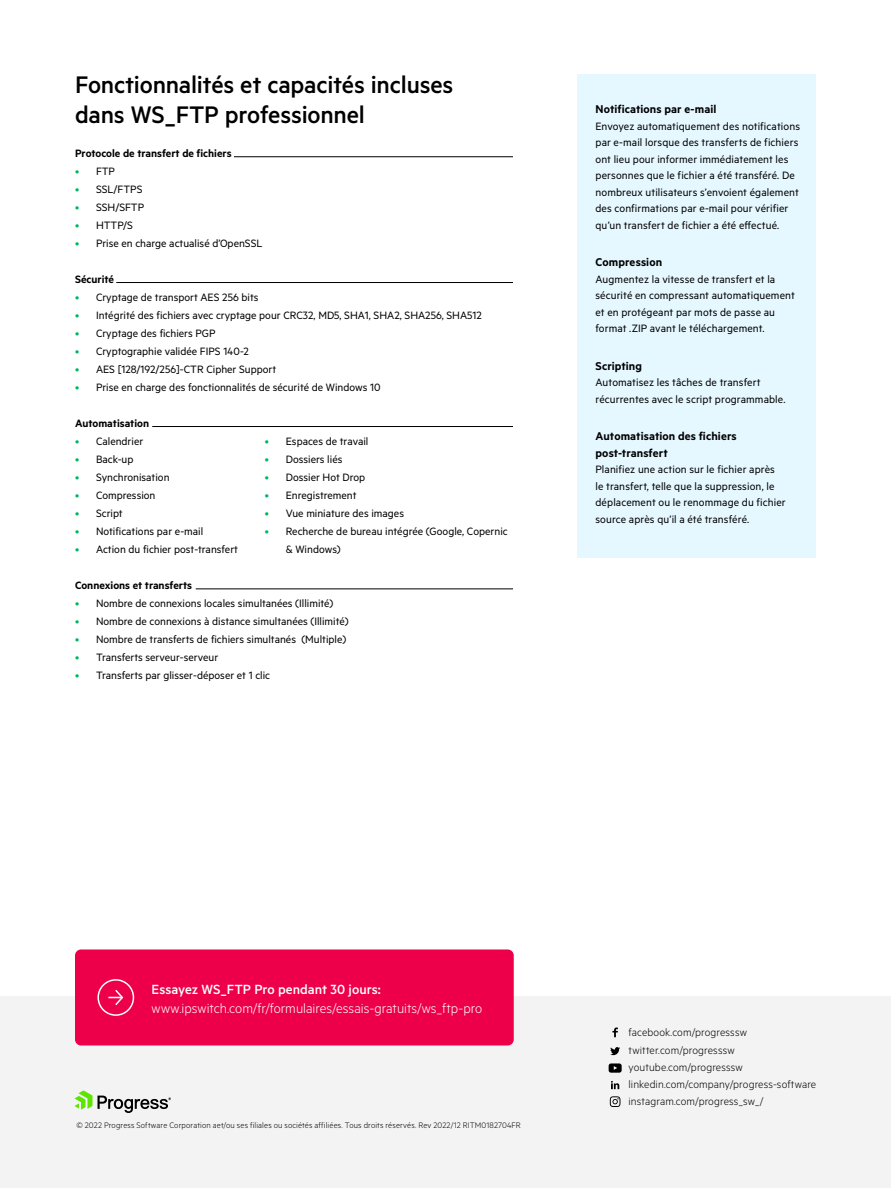
<style>
.page{position:relative;width:891px;height:1188px;background:#fff}
.page>*{position:absolute;margin:0;border:0;box-sizing:border-box;transform-origin:0 0}
.Titles_level_2{font:500 27px/30px "Metric";letter-spacing:-.01em;color:#000}
.t1{font:300 15px "Metric";color:#fff}
.t2{font:500 15px "Metric";color:#fff}
.t3{font:600 12.75px/16.5px "Metric";letter-spacing:.01em;color:#000}
.Body_Copy{font:12px/16.5px "Metric";color:#000}
.t4{font:300 12px/17.2px "Metric";letter-spacing:.01em;color:#000}
.Body_Copy-2{font:600 12px "Metric";color:#000}
.t5{font:300 9px "Metric";letter-spacing:.015em;color:#000}
.s1{color:#00b563}
</style>
<div class="page">
<div style="left:0;top:997px;width:891px;height:191px;background:#f3f3f3"></div>
<svg style="left:74px;top:1090px;width:97px;height:23px"></svg>
<svg style="left:612px;top:1028px;width:6px;height:9px"></svg>
<svg style="left:610px;top:1047px;width:10px;height:8px"></svg>
<svg style="left:611px;top:1081px;width:8px;height:8px"></svg>
<svg style="left:609px;top:1063px;width:13px;height:10px"></svg>
<svg style="left:610px;top:1096px;width:10px;height:11px"></svg>
<div style="left:75px;top:950px;width:439px;height:96px;background:#ed0049;border-radius:6px"></div>
<div style="left:97px;top:979px;width:37px;height:37px;border:2px solid #fff;border-radius:50%"></div>
<svg style="left:108px;top:989px;width:16px;height:17px"></svg>
<div style="left:577px;top:74px;width:238px;height:484px;background:#e6f8ff"></div>
<hr style="left:234px;top:156px;width:279px;height:1px;background:#000">
<hr style="left:116px;top:282px;width:397px;height:1px;background:#000">
<hr style="left:152px;top:426px;width:361px;height:1px;background:#000">
<hr style="left:196px;top:589px;width:317px;height:1px;background:#000">
<p class="Titles_level_2" style="left:75px;top:68px;width:380px">Fonctionnalités et capacités incluses dans WS_FTP professionnel</p>
<p class="Body_Copy-2" style="left:75px;top:146px;width:158px">Protocole de transfert de fichiers</p>
<p class="Body_Copy" style="left:75px;top:163px;width:42px"><span class="s1">•</span> FTP</p>
<p class="Body_Copy" style="left:75px;top:181px;width:69px"><span class="s1">•</span> SSL/FTPS</p>
<p class="Body_Copy" style="left:75px;top:199px;width:71px"><span class="s1">•</span> SSH/SFTP</p>
<p class="Body_Copy" style="left:75px;top:217px;width:59px"><span class="s1">•</span> HTTP/S</p>
<p class="Body_Copy" style="left:75px;top:235px;width:189px"><span class="s1">•</span> Prise en charge actualisé d’OpenSSL</p>
<p class="Body_Copy-2" style="left:75px;top:272px;width:41px">Sécurité</p>
<p class="Body_Copy" style="left:75px;top:289px;width:185px"><span class="s1">•</span> Cryptage de transport AES 256 bits</p>
<p class="Body_Copy" style="left:75px;top:307px;width:408px"><span class="s1">•</span> Intégrité des fichiers avec cryptage pour CRC32, MD5, SHA1, SHA2, SHA256, SHA512</p>
<p class="Body_Copy" style="left:75px;top:325px;width:142px"><span class="s1">•</span> Cryptage des fichiers PGP</p>
<p class="Body_Copy" style="left:75px;top:343px;width:175px"><span class="s1">•</span> Cryptographie validée FIPS 140-2</p>
<p class="Body_Copy" style="left:75px;top:361px;width:203px"><span class="s1">•</span> AES [128/192/256]-CTR Cipher Support</p>
<p class="Body_Copy" style="left:75px;top:379px;width:307px"><span class="s1">•</span> Prise en charge des fonctionnalités de sécurité de Windows 10</p>
<p class="Body_Copy-2" style="left:75px;top:416px;width:76px">Automatisation</p>
<p class="Body_Copy" style="left:75px;top:433px;width:70px"><span class="s1">•</span> Calendrier</p>
<p class="Body_Copy" style="left:75px;top:451px;width:60px"><span class="s1">•</span> Back-up</p>
<p class="Body_Copy" style="left:75px;top:469px;width:96px"><span class="s1">•</span> Synchronisation</p>
<p class="Body_Copy" style="left:75px;top:487px;width:82px"><span class="s1">•</span> Compression</p>
<p class="Body_Copy" style="left:75px;top:505px;width:49px"><span class="s1">•</span> Script</p>
<p class="Body_Copy" style="left:75px;top:523px;width:130px"><span class="s1">•</span> Notifications par e-mail</p>
<p class="Body_Copy" style="left:75px;top:541px;width:165px"><span class="s1">•</span> Action du fichier post-transfert</p>
<p class="Body_Copy-2" style="left:75px;top:578px;width:119px">Connexions et transferts</p>
<p class="Body_Copy" style="left:75px;top:595px;width:260px"><span class="s1">•</span> Nombre de connexions locales simultanées (Illimité)</p>
<p class="Body_Copy" style="left:75px;top:613px;width:275px"><span class="s1">•</span> Nombre de connexions à distance simultanées (Illimité)</p>
<p class="Body_Copy" style="left:75px;top:631px;width:273px"><span class="s1">•</span> Nombre de transferts de fichiers simultanés (Multiple)</p>
<p class="Body_Copy" style="left:75px;top:649px;width:145px"><span class="s1">•</span> Transferts serveur-serveur</p>
<p class="Body_Copy" style="left:75px;top:667px;width:197px"><span class="s1">•</span> Transferts par glisser-déposer et 1 clic</p>
<p class="Body_Copy" style="left:265px;top:433px;width:105px"><span class="s1">•</span> Espaces de travail</p>
<p class="Body_Copy" style="left:265px;top:451px;width:79px"><span class="s1">•</span> Dossiers liés</p>
<p class="Body_Copy" style="left:265px;top:469px;width:102px"><span class="s1">•</span> Dossier Hot Drop</p>
<p class="Body_Copy" style="left:265px;top:487px;width:93px"><span class="s1">•</span> Enregistrement</p>
<p class="Body_Copy" style="left:265px;top:505px;width:141px"><span class="s1">•</span> Vue miniature des images</p>
<p class="Body_Copy" style="left:286px;top:522px;width:223px;line-height:18px;text-indent:-21px"><span class="s1">•</span> Recherche de bureau intégrée (Google, Copernic &amp; Windows)</p>
<p class="t3" style="left:596px;top:101px;width:122px">Notifications par e-mail</p>
<p class="Body_Copy" style="left:596px;top:117px;width:206px">Envoyez automatiquement des notifications par e-mail lorsque des transferts de fichiers ont lieu pour informer immédiatement les personnes que le fichier a été transféré. De nombreux utilisateurs s’envoient également des confirmations par e-mail pour vérifier qu’un transfert de fichier a été effectué.</p>
<p class="t3" style="left:596px;top:254px;width:68px">Compression</p>
<p class="Body_Copy" style="left:596px;top:270px;width:201px">Augmentez la vitesse de transfert et la sécurité en compressant automatiquement et en protégeant par mots de passe au format .ZIP avant le téléchargement.</p>
<p class="t3" style="left:596px;top:357px;width:48px">Scripting</p>
<p class="Body_Copy" style="left:596px;top:374px;width:192px">Automatisez les tâches de transfert récurrentes avec le script programmable.</p>
<p class="t3" style="left:596px;top:428px;width:143px">Automatisation des fichiers post-transfert</p>
<p class="Body_Copy" style="left:596px;top:461px;width:192px">Planifiez une action sur le fichier après le transfert, telle que la suppression, le déplacement ou le renommage du fichier source après qu’il a été transféré.</p>
<p class="t2" style="left:152px;top:980px;width:231px">Essayez WS_FTP Pro pendant 30 jours:</p>
<p class="t1" style="left:152px;top:1000px;width:332px">www.ipswitch.com/fr/formulaires/essais-gratuits/ws_ftp-pro</p>
<p class="t5" style="left:76px;top:1120px;width:446px">© 2022 Progress Software Corporation aet/ou ses filiales ou sociétés affiliées. Tous droits réservés. Rev 2022/12 RITM0182704FR</p>
<p class="t4" style="left:629px;top:1024px;width:189px">facebook.com/progresssw twitter.com/progresssw youtube.com/progresssw linkedin.com/company/progress-software instagram.com/progress_sw_/</p>
</div>
